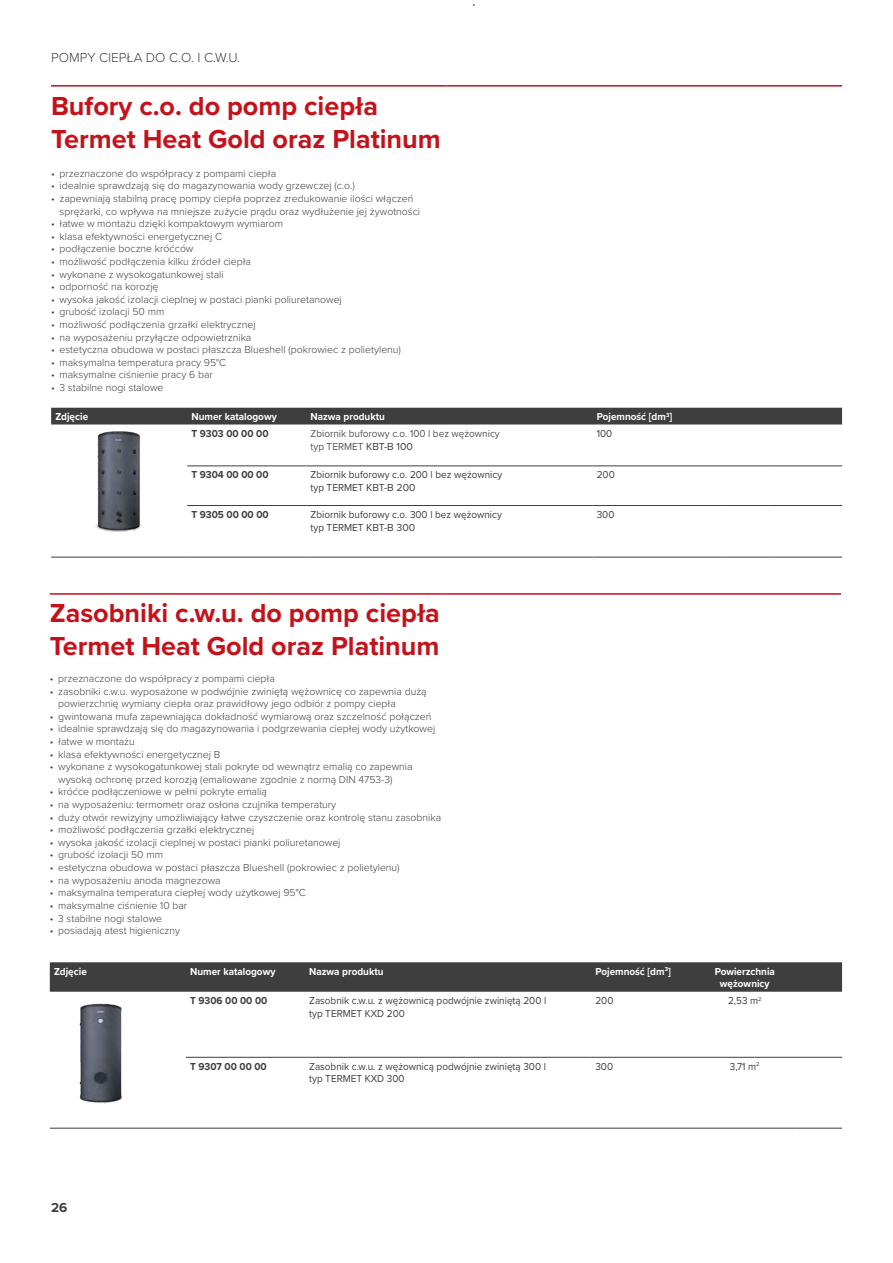
<style>
.page{position:relative;width:893px;height:1263px;background:#fff}
.page>*{position:absolute;margin:0;border:0;box-sizing:border-box;transform-origin:0 0}
.t1{font:700 27px/33px "Proxima Nova";color:#c4121a}
.t2{font:300 13.5px "Proxima Nova";color:#3e3e3f}
.t3{font:700 13.5px "Proxima Nova";color:#3e3e3f}
.t4{font:300 10.5px/12.6px "Proxima Nova";color:#3e3e3f}
.t5{font:10.5px/12.6px "Proxima Nova";color:#3e3e3f;scale:.95 1}
.t6{font:700 10.5px "Proxima Nova";color:#fff;scale:.95 1}
.t7{font:700 10.5px "Proxima Nova";color:#3e3e3f;scale:.95 1}
.t8{font:10.5px/12.6px "Proxima Nova";color:#545557;scale:.95 1}
.s1{color:#3e3e3f}
</style>
<div class="page">
<div style="left:51px;top:408px;width:791px;height:16px;background:#3e3e3f"></div>
<hr style="left:187px;top:466px;width:119px;height:1px;background:#3e3e3f">
<hr style="left:306px;top:466px;width:286px;height:1px;background:#3e3e3f">
<hr style="left:592px;top:466px;width:136px;height:1px;background:#3e3e3f">
<hr style="left:728px;top:466px;width:41px;height:1px;background:#3e3e3f">
<hr style="left:770px;top:466px;width:72px;height:1px;background:#3e3e3f">
<hr style="left:187px;top:505px;width:119px;height:1px;background:#3e3e3f">
<hr style="left:306px;top:505px;width:286px;height:1px;background:#3e3e3f">
<hr style="left:592px;top:505px;width:136px;height:1px;background:#3e3e3f">
<hr style="left:728px;top:505px;width:41px;height:1px;background:#3e3e3f">
<hr style="left:770px;top:505px;width:72px;height:1px;background:#3e3e3f">
<hr style="left:51px;top:557px;width:136px;height:1px;background:#3e3e3f">
<hr style="left:187px;top:557px;width:119px;height:1px;background:#3e3e3f">
<hr style="left:306px;top:557px;width:286px;height:1px;background:#3e3e3f">
<hr style="left:592px;top:557px;width:136px;height:1px;background:#3e3e3f">
<hr style="left:728px;top:557px;width:41px;height:1px;background:#3e3e3f">
<hr style="left:770px;top:557px;width:72px;height:1px;background:#3e3e3f">
<div style="left:50px;top:962px;width:792px;height:30px;background:#3e3e3f"></div>
<hr style="left:186px;top:1057px;width:119px;height:1px;background:#3e3e3f">
<hr style="left:305px;top:1057px;width:286px;height:1px;background:#3e3e3f">
<hr style="left:591px;top:1057px;width:102px;height:1px;background:#3e3e3f">
<hr style="left:693px;top:1057px;width:104px;height:1px;background:#3e3e3f">
<hr style="left:796px;top:1057px;width:46px;height:1px;background:#3e3e3f">
<hr style="left:50px;top:1128px;width:136px;height:1px;background:#3e3e3f">
<hr style="left:186px;top:1128px;width:119px;height:1px;background:#3e3e3f">
<hr style="left:305px;top:1128px;width:286px;height:1px;background:#3e3e3f">
<hr style="left:591px;top:1128px;width:102px;height:1px;background:#3e3e3f">
<hr style="left:693px;top:1128px;width:104px;height:1px;background:#3e3e3f">
<hr style="left:796px;top:1128px;width:46px;height:1px;background:#3e3e3f">
<img style="left:79px;top:1003px;width:43px;height:101px">
<hr style="left:51px;top:85px;width:395px;height:2px;background:#c4121a">
<hr style="left:446px;top:85px;width:396px;height:2px;background:#c4121a">
<hr style="left:50px;top:593px;width:395px;height:2px;background:#c4121a">
<hr style="left:446px;top:593px;width:395px;height:2px;background:#c4121a">
<img style="left:95px;top:431px;width:47px;height:101px">
<p class="t2" style="left:51px;top:47px;width:191px">POMPY CIEPŁA DO C.O. I C.W.U.</p>
<p class="t1" style="left:51px;top:89px;width:391px">Bufory c.o. do pomp ciepła<br>Termet Heat Gold oraz Platinum</p>
<p class="t4" style="left:51px;top:166px;width:227px">• przeznaczone do współpracy z pompami ciepła</p>
<p class="t4" style="left:51px;top:179px;width:305px">• idealnie sprawdzają się do magazynowania wody grzewczej (c.o.)</p>
<p class="t4" style="left:60px;top:192px;width:362px;text-indent:-9px">• zapewniają stabilną pracę pompy ciepła poprzez zredukowanie ilości włączeń sprężarki, co wpływa na mniejsze zużycie prądu oraz wydłużenie jej żywotności</p>
<p class="t4" style="left:51px;top:217px;width:234px">• łatwe w montażu dzięki kompaktowym wymiarom</p>
<p class="t4" style="left:51px;top:229px;width:173px">• klasa efektywności energetycznej C</p>
<p class="t4" style="left:51px;top:242px;width:144px">• podłączenie boczne króćców</p>
<p class="t4" style="left:51px;top:255px;width:202px">• możliwość podłączenia kilku źródeł ciepła</p>
<p class="t4" style="left:51px;top:267px;width:174px">• wykonane z wysokogatunkowej stali</p>
<p class="t4" style="left:51px;top:280px;width:109px">• odporność na korozję</p>
<p class="t4" style="left:51px;top:292px;width:292px">• wysoka jakość izolacji cieplnej w postaci pianki poliuretanowej</p>
<p class="t4" style="left:51px;top:305px;width:115px">• grubość izolacji 50 mm</p>
<p class="t4" style="left:51px;top:318px;width:206px">• możliwość podłączenia grzałki elektrycznej</p>
<p class="t4" style="left:51px;top:330px;width:202px">• na wyposażeniu przyłącze odpowietrznika</p>
<p class="t4" style="left:51px;top:343px;width:351px">• estetyczna obudowa w postaci płaszcza Blueshell (pokrowiec z polietylenu)</p>
<p class="t4" style="left:51px;top:355px;width:177px">• maksymalna temperatura pracy 95°C</p>
<p class="t4" style="left:51px;top:368px;width:163px">• maksymalne ciśnienie pracy 6 bar</p>
<p class="t4" style="left:51px;top:381px;width:114px">• 3 stabilne nogi stalowe</p>
<p class="t6" style="left:55px;top:409px;width:36px">Zdjęcie</p>
<p class="t6" style="left:191px;top:409px;width:91px">Numer katalogowy</p>
<p class="t6" style="left:310px;top:409px;width:80px">Nazwa produktu</p>
<p class="t6" style="left:597px;top:409px;width:81px">Pojemność [dm<sup>3</sup>]</p>
<p class="t7" style="left:191px;top:426px;width:83px">T 9303 00 00 00</p>
<p class="t8" style="left:311px;top:427px;width:201px">Zbiornik buforowy c.o. 100 l bez wężownicy typ TERMET <span class="s1">KBT-B 100</span></p>
<p class="t5" style="left:597px;top:427px;width:18px">100</p>
<p class="t7" style="left:191px;top:467px;width:83px">T 9304 00 00 00</p>
<p class="t5" style="left:311px;top:468px;width:203px">Zbiornik buforowy c.o. 200 l bez wężownicy typ TERMET KBT-B 200</p>
<p class="t5" style="left:597px;top:468px;width:21px">200</p>
<p class="t7" style="left:191px;top:507px;width:83px">T 9305 00 00 00</p>
<p class="t5" style="left:311px;top:508px;width:203px">Zbiornik buforowy c.o. 300 l bez wężownicy typ TERMET KBT-B 300</p>
<p class="t5" style="left:597px;top:508px;width:20px">300</p>
<p class="t1" style="left:50px;top:595px;width:392px">Zasobniki c.w.u. do pomp ciepła<br>Termet Heat Gold oraz Platinum</p>
<p class="t4" style="left:50px;top:672px;width:227px">• przeznaczone do współpracy z pompami ciepła</p>
<p class="t4" style="left:58px;top:684px;width:370px;text-indent:-9px">• zasobniki c.w.u. wyposażone w podwójnie zwiniętą wężownicę co zapewnia dużą powierzchnię wymiany ciepła oraz prawidłowy jego odbiór z pompy ciepła</p>
<p class="t4" style="left:50px;top:709px;width:383px">• gwintowana mufa zapewniająca dokładność wymiarową oraz szczelność połączeń</p>
<p class="t4" style="left:50px;top:722px;width:387px">• idealnie sprawdzają się do magazynowania i podgrzewania ciepłej wody użytkowej</p>
<p class="t4" style="left:50px;top:735px;width:87px">• łatwe w montażu</p>
<p class="t4" style="left:50px;top:747px;width:172px">• klasa efektywności energetycznej B</p>
<p class="t4" style="left:58px;top:760px;width:356px;text-indent:-9px">• wykonane z wysokogatunkowej stali pokryte od wewnątrz emalią co zapewnia wysoką ochronę przed korozją (emaliowane zgodnie z normą DIN 4753-3)</p>
<p class="t4" style="left:50px;top:785px;width:219px">• króćce podłączeniowe w pełni pokryte emalią</p>
<p class="t4" style="left:50px;top:798px;width:288px">• na wyposażeniu: termometr oraz osłona czujnika temperatury</p>
<p class="t4" style="left:50px;top:810px;width:393px">• duży otwór rewizyjny umożliwiający łatwe czyszczenie oraz kontrolę stanu zasobnika</p>
<p class="t4" style="left:50px;top:823px;width:206px">• możliwość podłączenia grzałki elektrycznej</p>
<p class="t4" style="left:50px;top:835px;width:292px">• wysoka jakość izolacji cieplnej w postaci pianki poliuretanowej</p>
<p class="t4" style="left:50px;top:848px;width:115px">• grubość izolacji 50 mm</p>
<p class="t4" style="left:50px;top:861px;width:351px">• estetyczna obudowa w postaci płaszcza Blueshell (pokrowiec z polietylenu)</p>
<p class="t4" style="left:50px;top:873px;width:173px">• na wyposażeniu anoda magnezowa</p>
<p class="t4" style="left:50px;top:886px;width:258px">• maksymalna temperatura ciepłej wody użytkowej 95°C</p>
<p class="t4" style="left:50px;top:898px;width:139px">• maksymalne ciśnienie 10 bar</p>
<p class="t4" style="left:50px;top:911px;width:114px">• 3 stabilne nogi stalowe</p>
<p class="t4" style="left:50px;top:924px;width:132px">• posiadają atest higieniczny</p>
<p class="t6" style="left:54px;top:963px;width:36px">Zdjęcie</p>
<p class="t6" style="left:190px;top:963px;width:91px">Numer katalogowy</p>
<p class="t6" style="left:309px;top:963px;width:80px">Nazwa produktu</p>
<p class="t6" style="left:595px;top:963px;width:81px">Pojemność [dm<sup>3</sup>]</p>
<p class="t6" style="left:715px;top:963px;width:65px">Powierzchnia</p>
<p class="t6" style="left:720px;top:976px;width:54px">wężownicy</p>
<p class="t7" style="left:190px;top:993px;width:83px">T 9306 00 00 00</p>
<p class="t5" style="left:309px;top:994px;width:251px">Zasobnik c.w.u. z wężownicą podwójnie zwiniętą 200 l</p>
<p class="t5" style="left:309px;top:1006px;width:102px">typ TERMET KXD 200</p>
<p class="t5" style="left:595px;top:994px;width:21px">200</p>
<p class="t5" style="left:728px;top:994px;width:37px">2,53 m<sup>2</sup></p>
<p class="t3" style="left:51px;top:1197px;width:18px">26</p>
<p class="t7" style="left:190px;top:1058px;width:82px">T 9307 00 00 00</p>
<p class="t5" style="left:309px;top:1059px;width:251px">Zasobnik c.w.u. z wężownicą podwójnie zwiniętą 300 l</p>
<p class="t5" style="left:309px;top:1072px;width:102px">typ TERMET KXD 300</p>
<p class="t5" style="left:595px;top:1059px;width:20px">300</p>
<p class="t5" style="left:730px;top:1059px;width:33px">3,71 m<sup>2</sup></p>
</div>
